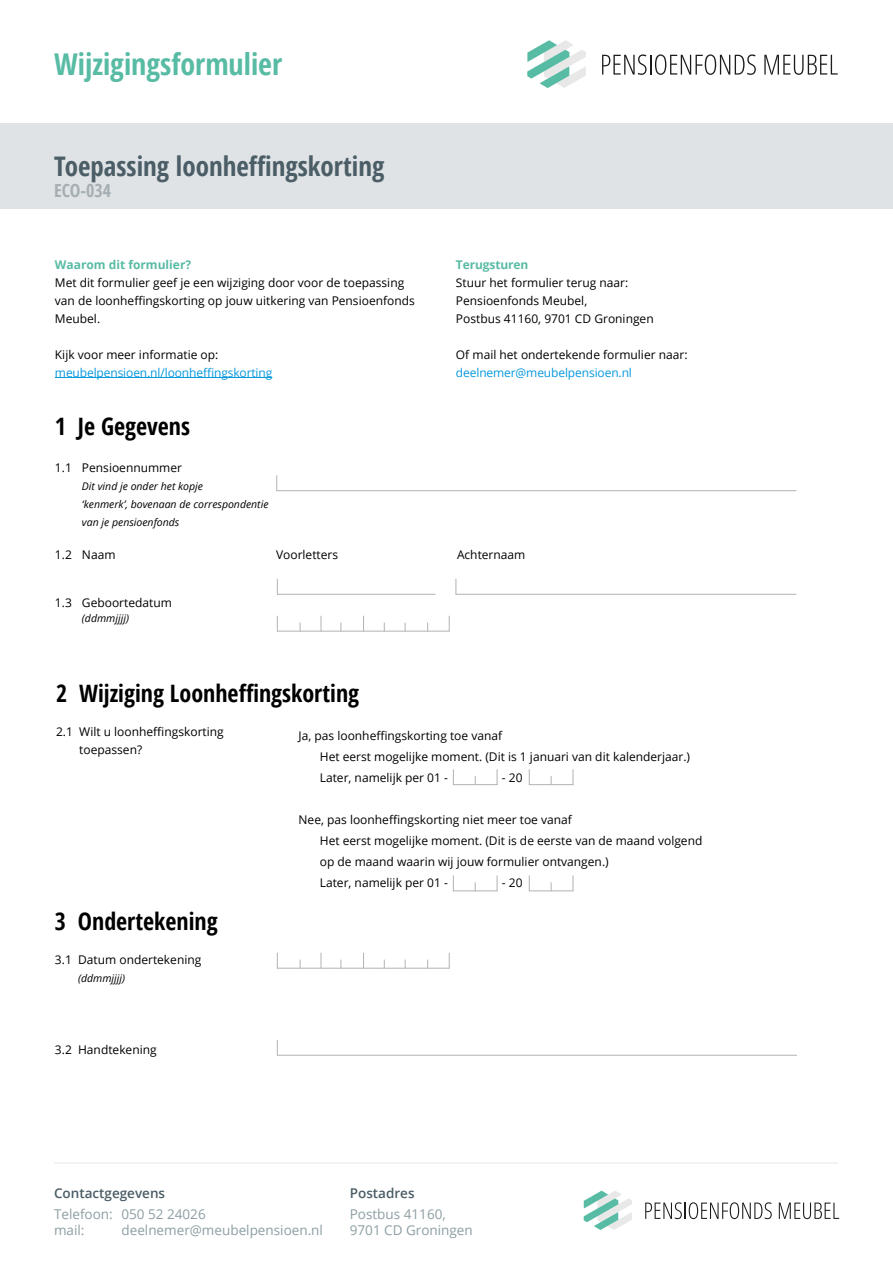
<style>
.page{position:relative;width:893px;height:1263px;background:#fff}
.page>*{position:absolute;margin:0;border:0;box-sizing:border-box;transform-origin:0 0}
.t1{font:700 condensed 30px "Open Sans";color:#58bba4}
.t2{font:700 condensed 27px "Open Sans";color:#4b5d66}
.t3{font:700 condensed 24px "Open Sans";color:#000}
.t4{font:700 condensed 18px "Open Sans";color:#a5aeb3}
.t5{font:13.5px/16.2px "Open Sans";color:#8c9ea3}
.t6{font:600 13.5px "Open Sans";color:#4b5d66}
.t7{font:12px/18px "Open Sans";color:#000}
.t8{font:12px "Open Sans";letter-spacing:-.01em;color:#0699de}
.t9{font:700 12px "Open Sans";color:#58bba4}
.t10{font:italic 10.5px/18px "Open Sans";color:#000}
</style>
<div class="page">
<hr style="left:54px;top:1162px;width:784px;height:2px;background:#f2f2f2">
<svg style="left:645px;top:1202px;width:127px;height:17px"></svg>
<svg style="left:779px;top:1202px;width:60px;height:17px"></svg>
<svg style="left:584px;top:1190px;width:48px;height:40px"></svg>
<svg style="left:602px;top:54px;width:154px;height:21px"></svg>
<svg style="left:764px;top:55px;width:74px;height:20px"></svg>
<svg style="left:527px;top:40px;width:59px;height:48px"></svg>
<div style="left:0;top:123px;width:893px;height:86px;background:#dfe3e5"></div>
<hr style="left:55px;top:377px;width:217px;height:1px;background:#0699de">
<hr style="left:276px;top:490px;width:520px;height:1px;background:#b3b2b2">
<svg style="left:276px;top:475px;width:1px;height:16px"></svg>
<hr style="left:277px;top:594px;width:159px;height:1px;background:#b3b2b2">
<svg style="left:277px;top:579px;width:1px;height:15px"></svg>
<hr style="left:456px;top:594px;width:340px;height:1px;background:#b3b2b2">
<svg style="left:456px;top:579px;width:1px;height:16px"></svg>
<hr style="left:277px;top:631px;width:172px;height:1px;background:#b3b2b2">
<svg style="left:277px;top:616px;width:1px;height:15px"></svg>
<svg style="left:449px;top:616px;width:1px;height:15px"></svg>
<svg style="left:363px;top:616px;width:1px;height:15px"></svg>
<svg style="left:321px;top:616px;width:1px;height:15px"></svg>
<hr style="left:277px;top:968px;width:172px;height:1px;background:#b3b2b2">
<svg style="left:277px;top:953px;width:1px;height:15px"></svg>
<svg style="left:449px;top:953px;width:1px;height:15px"></svg>
<svg style="left:363px;top:953px;width:1px;height:15px"></svg>
<svg style="left:321px;top:953px;width:1px;height:15px"></svg>
<hr style="left:277px;top:1055px;width:520px;height:1px;background:#b3b2b2">
<svg style="left:277px;top:1040px;width:1px;height:15px"></svg>
<hr style="left:453px;top:784px;width:44px;height:1px;background:#b3b2b2">
<svg style="left:453px;top:769px;width:1px;height:15px"></svg>
<svg style="left:497px;top:769px;width:1px;height:16px"></svg>
<hr style="left:529px;top:784px;width:44px;height:1px;background:#b3b2b2">
<svg style="left:529px;top:769px;width:1px;height:15px"></svg>
<svg style="left:573px;top:769px;width:1px;height:16px"></svg>
<hr style="left:453px;top:890px;width:44px;height:1px;background:#b3b2b2">
<svg style="left:453px;top:875px;width:1px;height:15px"></svg>
<svg style="left:497px;top:875px;width:1px;height:16px"></svg>
<hr style="left:529px;top:890px;width:44px;height:1px;background:#b3b2b2">
<svg style="left:529px;top:875px;width:1px;height:15px"></svg>
<svg style="left:573px;top:875px;width:1px;height:16px"></svg>
<h1 class="t1" style="left:54px;top:44px;width:230px">Wijzigingsformulier</h1>
<h2 class="t2" style="left:54px;top:147px;width:332px">Toepassing loonheffingskorting</h2>
<h3 class="t4" style="left:54px;top:178px;width:59px">ECO-034</h3>
<p class="t9" style="left:55px;top:256px;width:138px">Waarom dit formulier?</p>
<p class="t7" style="left:55px;top:273px;width:361px">Met dit formulier geef je een wijziging door voor de toepassing van de loonheffingskorting op jouw uitkering van Pensioenfonds<br>Meubel.</p>
<p class="t7" style="left:55px;top:345px;width:165px">Kijk voor meer informatie op:</p>
<p class="t8" style="left:55px;top:364px;width:219px">meubelpensioen.nl/loonheffingskorting</p>
<p class="t9" style="left:456px;top:256px;width:74px">Terugsturen</p>
<p class="t7" style="left:456px;top:273px;width:199px">Stuur het formulier terug naar:<br>Pensioenfonds Meubel,<br>Postbus 41160, 9701 CD Groningen</p>
<p class="t7" style="left:456px;top:345px;width:233px">Of mail het ondertekende formulier naar:</p>
<p class="t8" style="left:456px;top:364px;width:177px">deelnemer@meubelpensioen.nl</p>
<h3 class="t3" style="left:55px;top:409px;width:137px">1 Je Gegevens</h3>
<p class="t7" style="left:55px;top:458px;width:129px">1.1 Pensioennummer</p>
<p class="t10" style="left:82px;top:477px;width:188px">Dit vind je onder het kopje<br>‘kenmerk’, bovenaan de correspondentie van je pensioenfonds</p>
<p class="t7" style="left:55px;top:545px;width:62px">1.2 Naam</p>
<p class="t7" style="left:276px;top:545px;width:64px">Voorletters</p>
<p class="t7" style="left:457px;top:545px;width:70px">Achternaam</p>
<p class="t7" style="left:55px;top:593px;width:118px">1.3 Geboortedatum</p>
<p class="t10" style="left:82px;top:609px;width:49px">(ddmmjjjj)</p>
<h3 class="t3" style="left:56px;top:676px;width:305px">2 Wijziging Loonheffingskorting</h3>
<p class="t7" style="left:79px;top:722px;width:146px;text-indent:-23px">2.1 Wilt u loonheffingskorting toepassen?</p>
<p class="t7" style="left:320px;top:725px;width:372px;line-height:21px;text-indent:-21px">Ja, pas loonheffingskorting toe vanaf<br>Het eerst mogelijke moment. (Dit is 1 januari van dit kalenderjaar.)<br>Later, namelijk per 01 -</p>
<p class="t7" style="left:502px;top:769px;width:22px">- 20</p>
<p class="t7" style="left:320px;top:809px;width:384px;line-height:21px;text-indent:-21px">Nee, pas loonheffingskorting niet meer toe vanaf<br>Het eerst mogelijke moment. (Dit is de eerste van de maand volgend op de maand waarin wij jouw formulier ontvangen.)<br>Later, namelijk per 01 -</p>
<p class="t7" style="left:502px;top:874px;width:22px">- 20</p>
<h3 class="t3" style="left:55px;top:904px;width:164px">3 Ondertekening</h3>
<p class="t7" style="left:55px;top:950px;width:148px">3.1 Datum ondertekening</p>
<p class="t10" style="left:78px;top:969px;width:49px">(ddmmjjjj)</p>
<p class="t7" style="left:55px;top:1040px;width:103px">3.2 Handtekening</p>
<p class="t6" style="left:54px;top:1184px;width:113px">Contactgegevens</p>
<p class="t5" style="left:54px;top:1205px;width:153px">Telefoon: 050 52 24026 mail:</p>
<p class="t5" style="left:122px;top:1222px;width:203px">deelnemer@meubelpensioen.nl</p>
<p class="t6" style="left:350px;top:1184px;width:66px">Postadres</p>
<p class="t5" style="left:350px;top:1205px;width:125px">Postbus 41160,<br>9701 CD Groningen</p>
</div>
